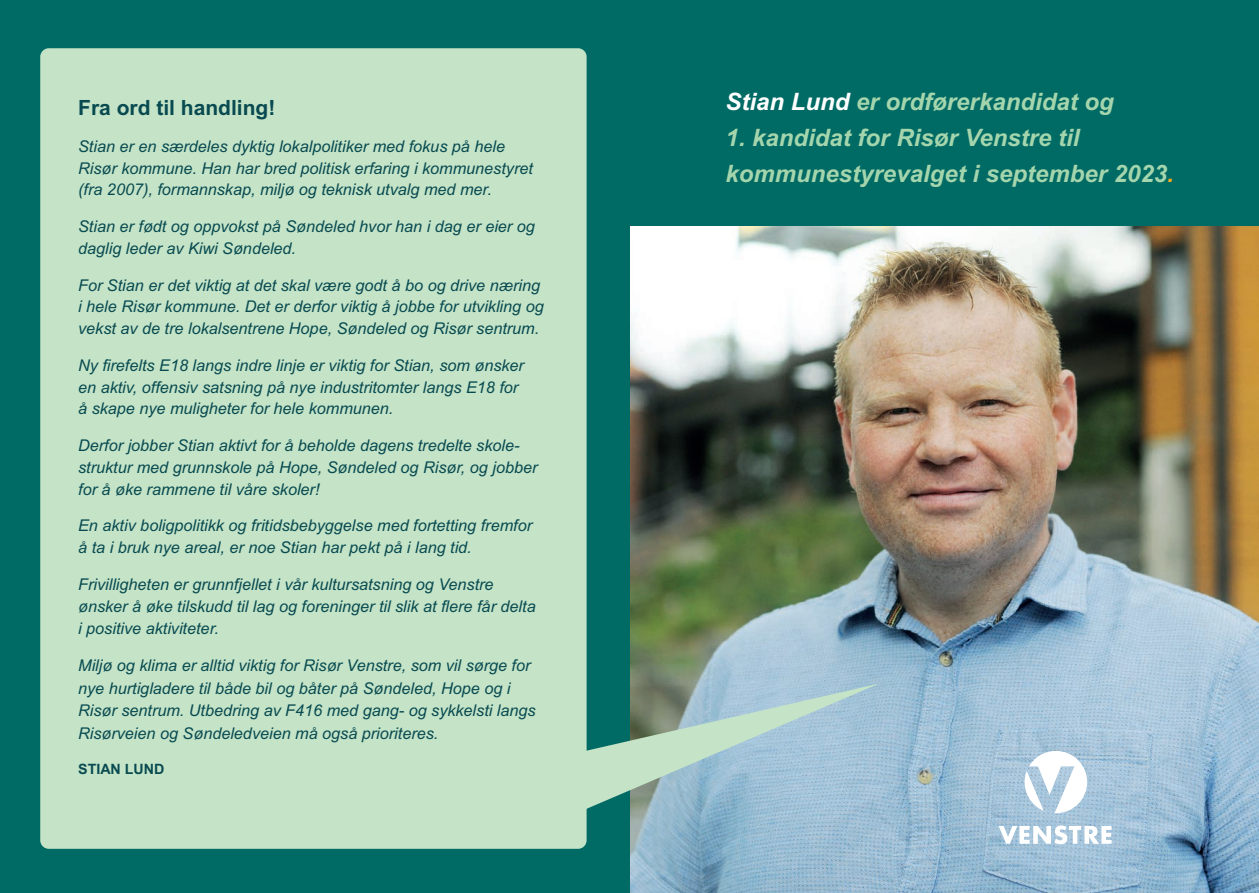
<style>
.page{position:relative;width:1259px;height:893px;background:#fff}
.page>*{position:absolute;margin:0;border:0;box-sizing:border-box;transform-origin:0 0}
.t1{font:italic 700 24px "Arial";color:#a4d5ad}
.t2{font:700 21px "Arial";color:#084a50}
.t3{font:italic 16.2px/21.8px "Arial";color:#084a50}
.t4{font:700 14.25px "Arial";color:#084a50}
.s1{color:#fff}
.s2{color:#f9a820}
</style>
<div class="page">
<img style="left:629px;top:225px;width:630px;height:668px">
<div style="left:629px;top:0;width:630px;height:225px;background:#006a64"></div>
<div style="left:0;top:0;width:629px;height:893px;background:#006a64"></div>
<div style="left:40px;top:48px;width:546px;height:801px;background:#c4e3c7;border-radius:9px"></div>
<svg style="left:586px;top:684px;width:293px;height:151px;background:#93b8be"></svg>
<svg style="left:1021px;top:751px;width:66px;height:62px"></svg>
<svg style="left:998px;top:825px;width:113px;height:19px"></svg>
<p class="t2" style="left:78px;top:100px;width:199px">Fra ord til handling!</p>
<p class="t3" style="left:78px;top:137px;width:456px">Stian er en særdeles dyktig lokalpolitiker med fokus på hele<br>Risør kommune. Han har bred politisk erfaring i kommunestyret (fra 2007), formannskap, miljø og teknisk utvalg med mer.</p>
<p class="t3" style="left:78px;top:217px;width:458px">Stian er født og oppvokst på Søndeled hvor han i dag er eier og daglig leder av Kiwi Søndeled.</p>
<p class="t3" style="left:78px;top:276px;width:467px">For Stian er det viktig at det skal være godt å bo og drive næring i hele Risør kommune. Det er derfor viktig å jobbe for utvikling og vekst av de tre lokalsentrene Hope, Søndeled og Risør sentrum.</p>
<p class="t3" style="left:78px;top:356px;width:447px">Ny firefelts E18 langs indre linje er viktig for Stian, som ønsker en aktiv, offensiv satsning på nye industritomter langs E18 for</p>
<p class="t3" style="left:78px;top:399px;width:317px">å skape nye muligheter for hele kommunen.</p>
<p class="t3" style="left:78px;top:436px;width:461px">Derfor jobber Stian aktivt for å beholde dagens tredelte skole&shy;struktur med grunnskole på Hope, Søndeled og Risør, og jobber for å øke rammene til våre skoler!</p>
<p class="t3" style="left:78px;top:516px;width:455px">En aktiv boligpolitikk og fritidsbebyggelse med fortetting fremfor å ta i bruk nye areal, er noe Stian har pekt på i lang tid.</p>
<p class="t3" style="left:78px;top:575px;width:417px">Frivilligheten er grunnfjellet i vår kultursatsning og Venstre</p>
<p class="t3" style="left:78px;top:597px;width:459px">ønsker å øke tilskudd til lag og foreninger til slik at flere får delta</p>
<p class="t3" style="left:78px;top:618px;width:142px">i positive aktiviteter.</p>
<p class="t3" style="left:78px;top:656px;width:454px;line-height:22.5px">Miljø og klima er alltid viktig for Risør Venstre, som vil sørge for nye hurtigladere til både bil og båter på Søndeled, Hope og i</p>
<p class="t3" style="left:78px;top:701px;width:459px;line-height:22.5px">Risør sentrum. Utbedring av F416 med gang- og sykkelsti langs<br>Risørveien og Søndeledveien må også prioriteres.</p>
<p class="t4" style="left:78px;top:764px;width:88px">STIAN LUND</p>
<p class="t1" style="left:725px;top:93px;width:390px"><span class="s1">Stian Lund</span> er ordførerkandidat og</p>
<p class="t1" style="left:725px;top:129px;width:355px">1. kandidat for Risør Venstre til</p>
<p class="t1" style="left:725px;top:165px;width:450px">kommunestyrevalget i september 2023<span class="s2">.</span></p>
</div>
